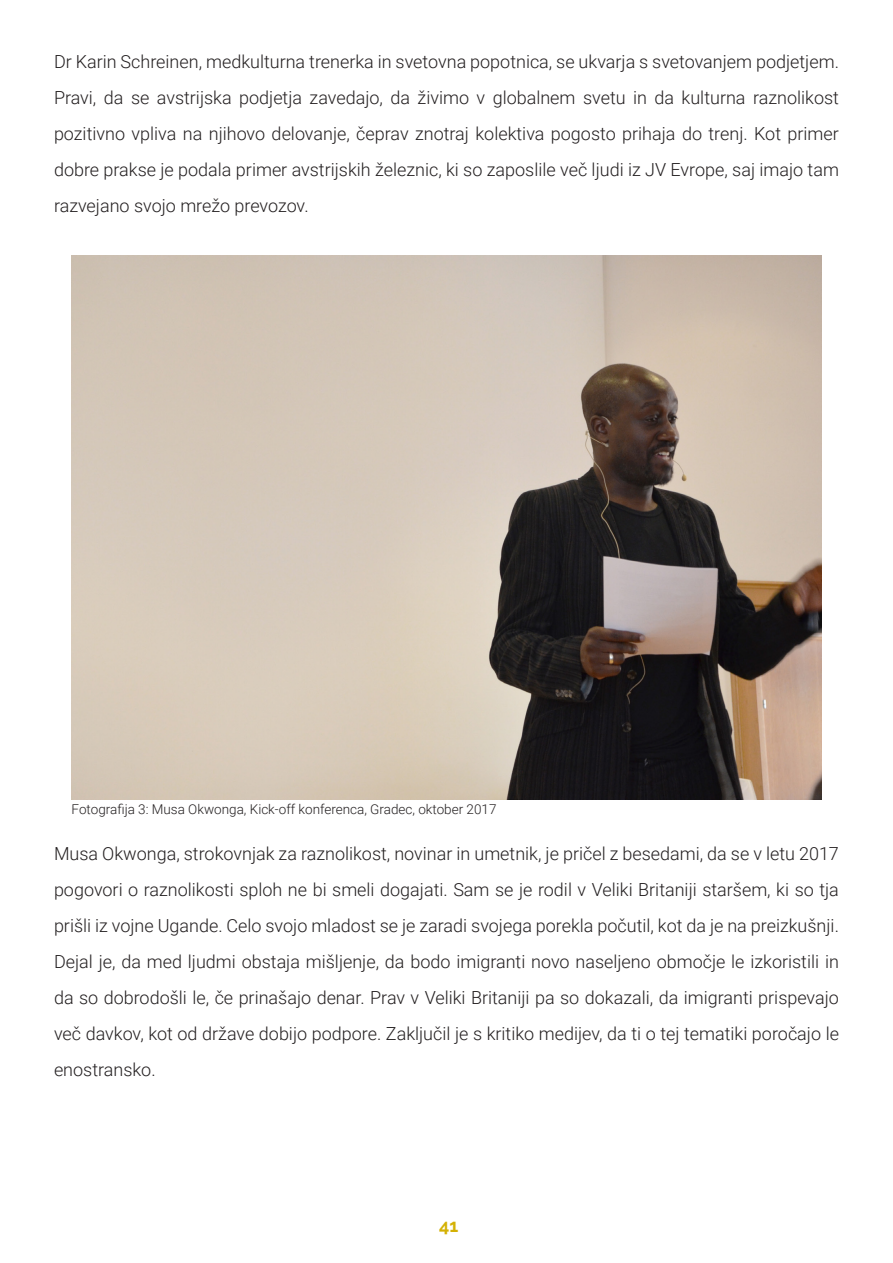
<style>
.page{position:relative;width:893px;height:1263px;background:#fff}
.page>*{position:absolute;margin:0;border:0;box-sizing:border-box;transform-origin:0 0}
.No_Spacing{font:300 18px/36px "Roboto";color:#231f20;text-align:justify}
.t1{font:700 18px "Raleway";color:#d4b104}
.t2{font:300 13.5px "Roboto";color:#231f20}
</style>
<div class="page">
<img style="left:72px;top:255px;width:749px;height:545px">
<p class="No_Spacing" style="left:54px;top:42px;width:786px">Dr Karin Schreinen, medkulturna trenerka in svetovna popotnica, se ukvarja s svetovanjem podjetjem.<br>Pravi, da se avstrijska podjetja zavedajo, da živimo v globalnem svetu in da kulturna raznolikost pozitivno vpliva na njihovo delovanje, čeprav znotraj kolektiva pogosto prihaja do trenj. Kot primer dobre prakse je podala primer avstrijskih železnic, ki so zaposlile več ljudi iz JV Evrope, saj imajo tam razvejano svojo mrežo prevozov.</p>
<p class="t2" style="left:72px;top:800px;width:426px">Fotografija 3: Musa Okwonga, Kick-off konferenca, Gradec, oktober 2017</p>
<p class="No_Spacing" style="left:54px;top:834px;width:786px">Musa Okwonga, strokovnjak za raznolikost, novinar in umetnik, je pričel z besedami, da se v letu 2017 pogovori o raznolikosti sploh ne bi smeli dogajati. Sam se je rodil v Veliki Britaniji staršem, ki so tja prišli iz vojne Ugande. Celo svojo mladost se je zaradi svojega porekla počutil, kot da je na preizkušnji.<br>Dejal je, da med ljudmi obstaja mišljenje, da bodo imigranti novo naseljeno območje le izkoristili in da so dobrodošli le, če prinašajo denar. Prav v Veliki Britaniji pa so dokazali, da imigranti prispevajo več davkov, kot od države dobijo podpore. Zaključil je s kritiko medijev, da ti o tej tematiki poročajo le enostransko.</p>
<p class="t1" style="left:439px;top:1215px;width:21px">41</p>
</div>
